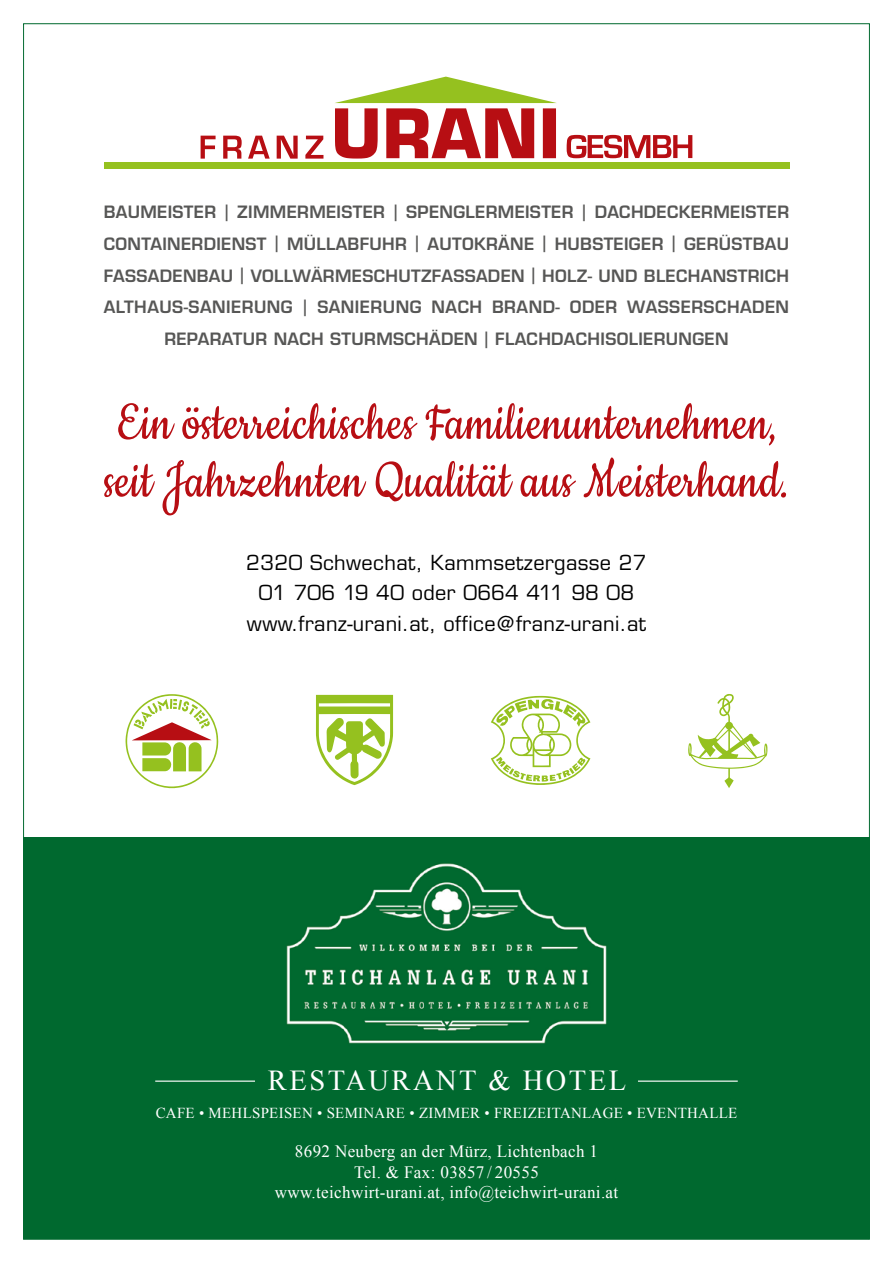
<style>
.page{position:relative;width:893px;height:1263px;background:#fff}
.page>*{position:absolute;margin:0;border:0;box-sizing:border-box;transform-origin:0 0}
.t1{font:59.25px/57.8px "Cookie";letter-spacing:.02em;color:#b70e13;scale:.89 1}
.t2{font:28.95px "Times New Roman";letter-spacing:.09em;color:#fff}
.t3{font:20.25px/30.3px "Eurostile LT Std";letter-spacing:.02em;color:#000;text-align:center}
.t4{font:17.4px/20.2px "Times New Roman";letter-spacing:.02em;color:#fff;text-align:center}
.t5{font:600 16.65px/31.8px "Eurostile LT Std";letter-spacing:.02em;color:#575756;text-align:center}
.t6{font:15.15px "Times New Roman";letter-spacing:.02em;color:#fff}
</style>
<div class="page">
<div style="left:23px;top:837px;width:847px;height:401px;background:#00692f"></div>
<img style="left:286px;top:863px;width:321px;height:181px">
<svg style="left:335px;top:77px;width:222px;height:82px"></svg>
<svg style="left:567px;top:135px;width:125px;height:23px"></svg>
<svg style="left:201px;top:136px;width:122px;height:23px"></svg>
<div style="left:104px;top:162px;width:685px;height:7px;background:#95c11f"></div>
<svg style="left:125px;top:694px;width:93px;height:94px"></svg>
<svg style="left:491px;top:696px;width:99px;height:89px"></svg>
<svg style="left:688px;top:694px;width:79px;height:94px"></svg>
<svg style="left:316px;top:695px;width:77px;height:90px"></svg>
<hr style="left:155px;top:1080px;width:100px;height:2px;background:#fff">
<hr style="left:638px;top:1080px;width:100px;height:2px;background:#fff">
<p class="t5" style="left:104px;top:196px;width:687px">BAUMEISTER | ZIMMERMEISTER | SPENGLERMEISTER | DACHDECKERMEISTER CONTAINERDIENST | MÜLLABFUHR | AUTOKRÄNE | HUBSTEIGER | GERÜSTBAU FASSADENBAU | VOLLWÄRMESCHUTZFASSADEN | HOLZ- UND BLECHANSTRICH ALTHAUS-SANIERUNG | SANIERUNG NACH BRAND- ODER WASSERSCHADEN REPARATUR NACH STURMSCHÄDEN | FLACHDACHISOLIERUNGEN</p>
<h1 class="t1" style="left:104px;top:396px;width:771px">Ein österreichisches Familienunternehmen, seit Jahrzehnten Qualität aus Meisterhand.</h1>
<p class="t3" style="left:246px;top:547px;width:402px">2320 Schwechat, Kammsetzergasse 27<br>01 706 19 40 oder 0664 411 98 08 www.franz-urani.at, office@franz-urani.at</p>
<h2 class="t2" style="left:268px;top:1061px;width:360px">RESTAURANT &amp; HOTEL</h2>
<p class="t6" style="left:156px;top:1102px;width:583px">CAFE • MEHLSPEISEN • SEMINARE • ZIMMER • FREIZEITANLAGE • EVENTHALLE</p>
<p class="t4" style="left:275px;top:1141px;width:345px">8692 Neuberg an der Mürz, Lichtenbach 1<br>Tel. &amp; Fax: 03857 / 20555 www.teichwirt-urani.at, info@teichwirt-urani.at</p>
</div>
